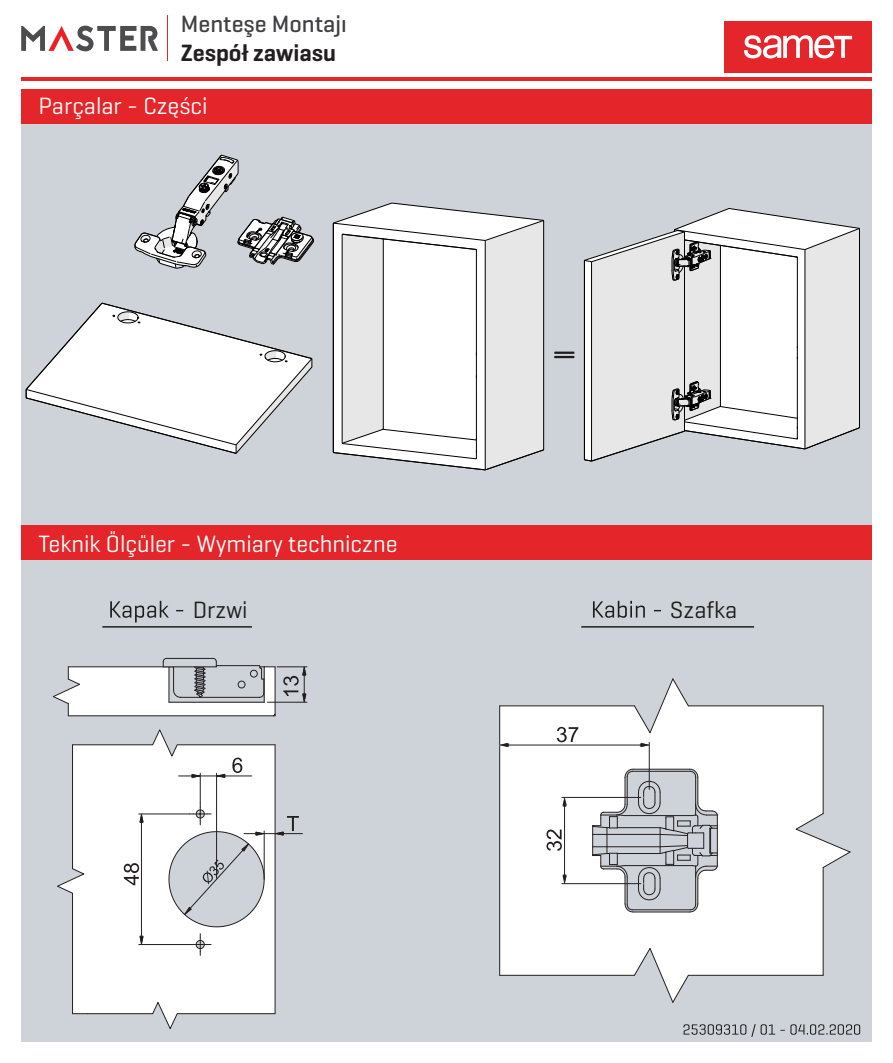
<style>
.page{position:relative;width:893px;height:1063px;background:#fff}
.page>*{position:absolute;margin:0;border:0;box-sizing:border-box;transform-origin:0 0}
.t1{font:24px "Geogrotesque";color:#fff}
.t2{font:500 24px "Geogrotesque";color:#414042}
.t3{font:600 24px "Geogrotesque";color:#231f20}
.t4{font:24px "Geogrotesque";color:#1d1d1b}
</style>
<div class="page">
<div style="left:21px;top:123px;width:851px;height:919px;background:#ced3d9"></div>
<div style="left:21px;top:89px;width:851px;height:34px;background:#e42529"></div>
<hr style="left:21px;top:77px;width:851px;height:4px;background:#e42529">
<hr style="left:167px;top:16px;width:1px;height:45px;background:#e42529">
<div style="left:725px;top:21px;width:147px;height:51px;background:#e42529"></div>
<svg style="left:744px;top:35px;width:108px;height:23px"></svg>
<div style="left:21px;top:526px;width:851px;height:34px;background:#e42529"></div>
<svg style="left:21px;top:26px;width:137px;height:25px"></svg>
<svg style="left:677px;top:208px;width:183px;height:20px"></svg>
<svg style="left:584px;top:228px;width:276px;height:234px;background:#dadadb"></svg>
<hr style="left:554px;top:356px;width:20px;height:2px;background:#1d1d1b">
<hr style="left:554px;top:352px;width:20px;height:2px;background:#1d1d1b">
<svg style="left:25px;top:302px;width:288px;height:152px"></svg>
<svg style="left:333px;top:202px;width:211px;height:269px;background:#e7e8e8"></svg>
<svg style="left:134px;top:154px;width:180px;height:115px"></svg>
<hr style="left:267px;top:702px;width:40px;height:1px;background:#231f20">
<hr style="left:277px;top:666px;width:30px;height:1px;background:#231f20">
<svg style="left:283px;top:666px;width:23px;height:37px"></svg>
<svg style="left:57px;top:729px;width:245px;height:300px"></svg>
<hr style="left:200px;top:773px;width:1px;height:30px;background:#231f20">
<hr style="left:216px;top:773px;width:1px;height:105px;background:#231f20">
<svg style="left:52px;top:658px;width:224px;height:58px"></svg>
<div style="left:500px;top:705px;width:324px;height:271px;background:#fff"></div>
<hr style="left:500px;top:975px;width:134px;height:1px;background:#231f20">
<hr style="left:823px;top:868px;width:1px;height:107px;background:#231f20">
<svg style="left:633px;top:947px;width:56px;height:56px"></svg>
<hr style="left:688px;top:975px;width:135px;height:1px;background:#231f20">
<hr style="left:688px;top:705px;width:135px;height:1px;background:#231f20">
<hr style="left:499px;top:706px;width:1px;height:269px;background:#231f20">
<svg style="left:795px;top:813px;width:56px;height:56px"></svg>
<hr style="left:823px;top:706px;width:1px;height:108px;background:#231f20">
<hr style="left:562px;top:883px;width:79px;height:1px;background:#231f20">
<hr style="left:562px;top:797px;width:79px;height:1px;background:#231f20">
<svg style="left:592px;top:768px;width:126px;height:145px"></svg>
<hr style="left:649px;top:742px;width:1px;height:47px;background:#231f20">
<svg style="left:546px;top:797px;width:21px;height:87px;background:#e1e1e1"></svg>
<svg style="left:499px;top:678px;width:190px;height:69px"></svg>
<svg style="left:110px;top:601px;width:59px;height:22px"></svg>
<svg style="left:593px;top:601px;width:52px;height:17px"></svg>
<svg style="left:683px;top:1024px;width:56px;height:11px"></svg>
<svg style="left:740px;top:1024px;width:6px;height:11px"></svg>
<svg style="left:751px;top:1024px;width:5px;height:13px"></svg>
<svg style="left:762px;top:1024px;width:23px;height:11px"></svg>
<svg style="left:791px;top:1024px;width:64px;height:11px"></svg>
<svg style="left:854px;top:1024px;width:6px;height:11px"></svg>
<hr style="left:102px;top:626px;width:150px;height:2px;background:#1d1d1b">
<hr style="left:581px;top:626px;width:173px;height:2px;background:#1d1d1b">
<p class="t2" style="left:181px;top:9px;width:167px">Menteşe Montajı</p>
<p class="t3" style="left:181px;top:38px;width:157px">Zespół zawiasu</p>
<p class="t1" style="left:38px;top:91px;width:171px">Parçalar - Części</p>
<p class="t1" style="left:38px;top:529px;width:360px">Teknik Ölçüler - Wymiary techniczne</p>
<p class="t4" style="left:193px;top:594px;width:56px">Drzwi</p>
<p class="t4" style="left:670px;top:594px;width:69px">Szafka</p>
</div>
